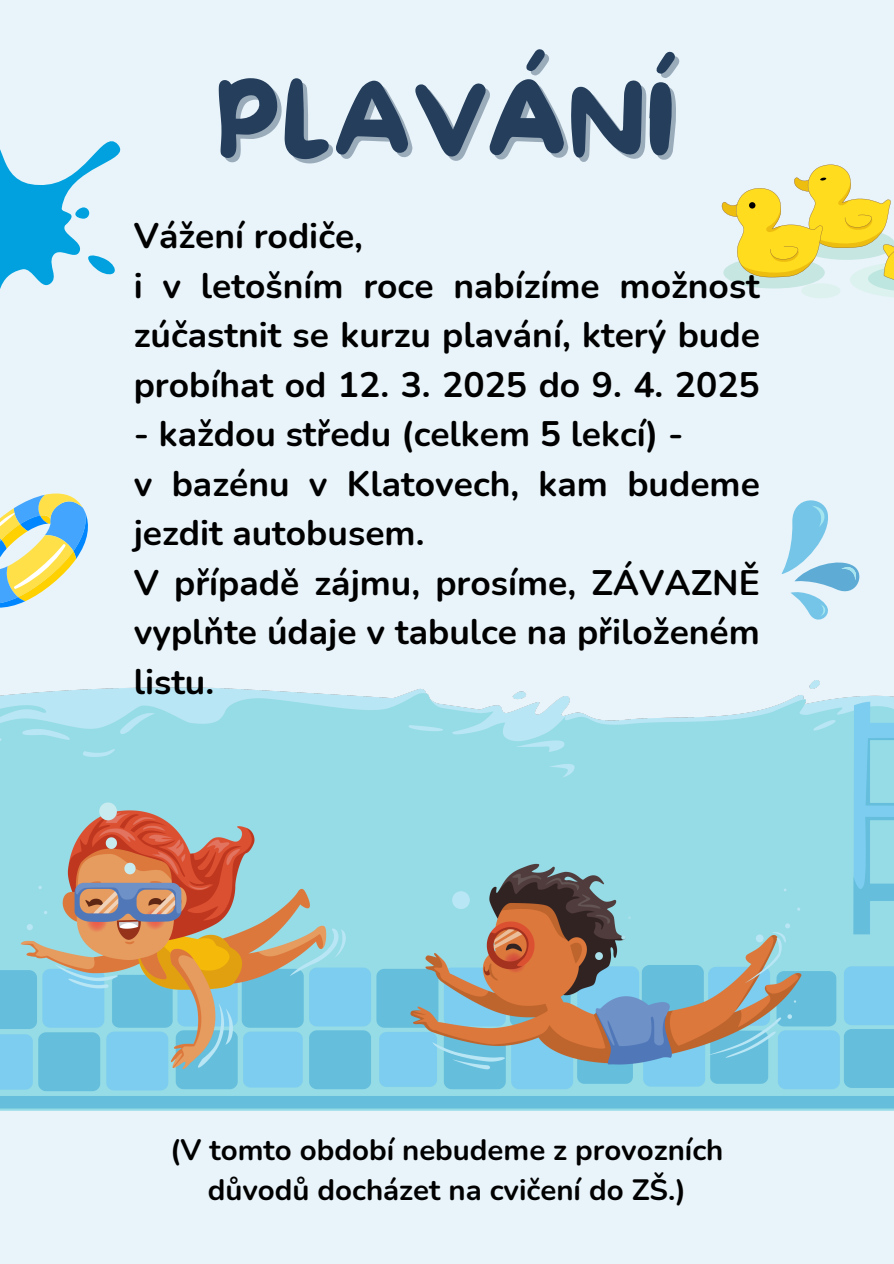
<style>
.page{position:relative;width:894px;height:1264px;background:#fff}
.page>*{position:absolute;margin:0;border:0;box-sizing:border-box;transform-origin:0 0}
.t1{font:98.55px "More Sugar";color:#243e5c}
.t2{font:700 35.4px/49.5px "Nunito";color:#000}
.t3{font:700 29.4px/40.5px "Nunito";color:#000;text-align:center}
</style>
<div class="page">
<div style="left:0;top:0;width:893px;height:1263px;background:#e9f4fa"></div>
<img style="left:0;top:680px;width:893px;height:430px">
<svg style="left:721px;top:164px;width:172px;height:134px"></svg>
<svg style="left:0;top:493px;width:88px;height:114px"></svg>
<svg style="left:0;top:141px;width:121px;height:148px"></svg>
<svg style="left:781px;top:500px;width:79px;height:120px"></svg>
<h1 class="t1" style="left:215px;top:67px;width:465px">PLAVÁNÍ</h1>
<p class="t2" style="left:134px;top:211px;width:627px">Vážení rodiče,<br>i v letošním roce nabízíme možnost zúčastnit se kurzu plavání, který bude probíhat od 12. 3. 2025 do 9. 4. 2025</p>
<p class="t2" style="left:134px;top:409px;width:627px">- každou středu (celkem 5 lekcí) -<br>v bazénu v Klatovech, kam budeme jezdit autobusem.<br>V případě zájmu, prosíme, ZÁVAZNĚ vyplňte údaje v tabulce na přiloženém listu.</p>
<p class="t3" style="left:170px;top:1129px;width:554px">(V tomto období nebudeme z provozních důvodů docházet na cvičení do ZŠ.)</p>
</div>
